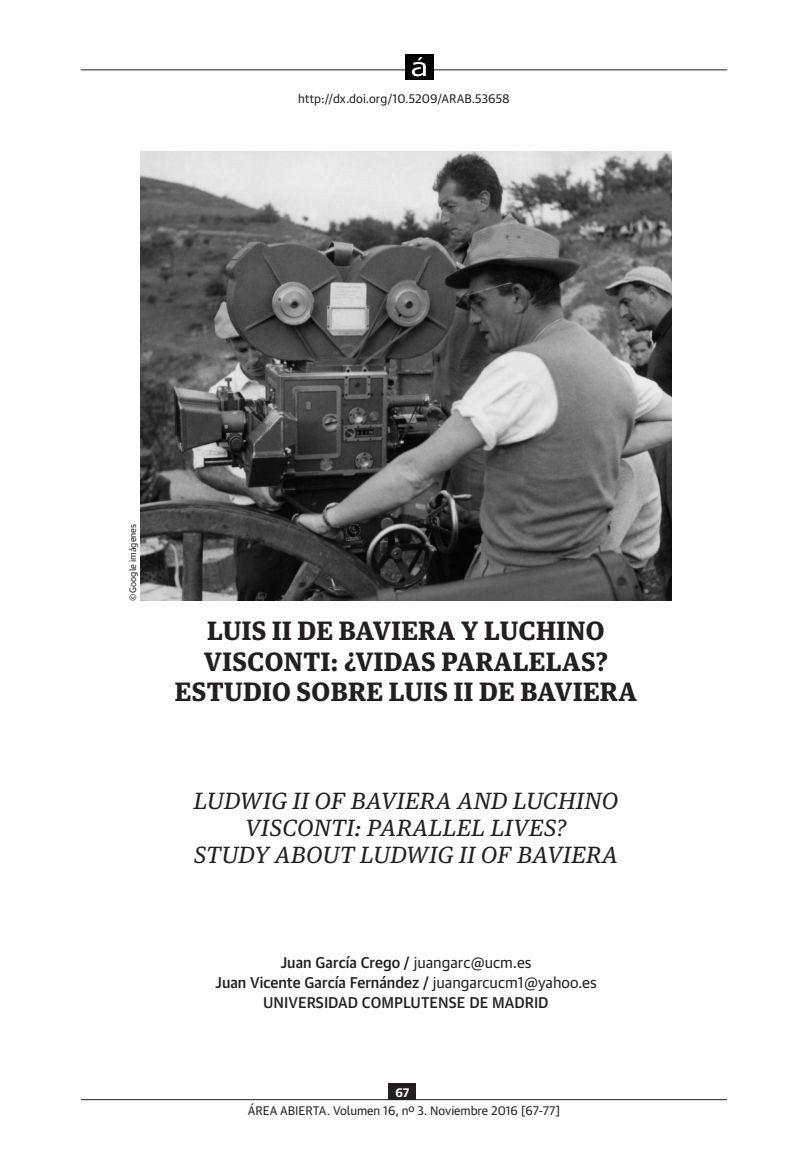
<style>
.page{position:relative;width:808px;height:1149px;background:#fff}
.page>*{position:absolute;margin:0;border:0;box-sizing:border-box;transform-origin:0 0}
.Titulo_esp{font:700 25.5px/30.6px "Guardian Text Egyp";letter-spacing:.015em;color:#231f20}
.Titulo_ingles{font:italic 22.5px/27px "Guardian Text Egyp";letter-spacing:.015em;color:#231f20;text-align:center}
.Firma_nombre{font:500 15px "Guardian Text Sans";color:#231f20}
.Folio_area{font:12px "Guardian Text Sans";letter-spacing:-.005em;color:#231f20}
.Http_apertura{font:12px "Guardian Text Sans";color:#231f20}
.Folio_numero{font:700 12px "Guardian Text Sans";color:#fff}
.Piefoto{font:9px "Guardian Text Sans";color:#231f20}
.s1{font-weight:400}
</style>
<div class="page">
<hr style="left:81px;top:1098px;width:646px;height:1px;background:#231f20">
<div style="left:389px;top:1083px;width:27px;height:16px;background:#231f20"></div>
<img style="left:140px;top:151px;width:531px;height:449px">
<hr style="left:81px;top:69px;width:646px;height:1px;background:#231f20">
<img style="left:406px;top:54px;width:27px;height:26px">
<p class="Http_apertura" style="left:298px;top:90px;width:213px">http://dx.doi.org/10.5209/ARAB.53658</p>
<p class="Piefoto" style="left:127px;top:600px;width:78px;rotate:-90deg">©Google imágenes</p>
<p class="Titulo_esp" style="left:204px;top:613px;width:406px">LUIS II DE BAVIERA Y LUCHINO<br>VISCONTI: ¿VIDAS PARALELAS?</p>
<p class="Titulo_esp" style="left:175px;top:674px;width:463px">ESTUDIO SOBRE LUIS II DE BAVIERA</p>
<p class="Titulo_ingles" style="left:194px;top:785px;width:426px">LUDWIG II OF BAVIERA AND LUCHINO<br>VISCONTI: PARALLEL LIVES?</p>
<p class="Titulo_ingles" style="left:194px;top:839px;width:426px">STUDY ABOUT LUDWIG II OF BAVIERA</p>
<p class="Firma_nombre" style="left:280px;top:952px;width:253px">Juan García Crego / <span class="s1">juangarc@ucm.es</span></p>
<p class="Firma_nombre" style="left:215px;top:972px;width:383px">Juan Vicente García Fernández / <span class="s1">juangarcucm1@yahoo.es</span></p>
<p class="Firma_nombre" style="left:263px;top:991px;width:287px">UNIVERSIDAD COMPLUTENSE DE MADRID</p>
<p class="Folio_numero" style="left:395px;top:1084px;width:16px">67</p>
<p class="Folio_area" style="left:248px;top:1102px;width:314px">ÁREA ABIERTA. Volumen 16, nº 3. Noviembre 2016 [67-77]</p>
</div>
